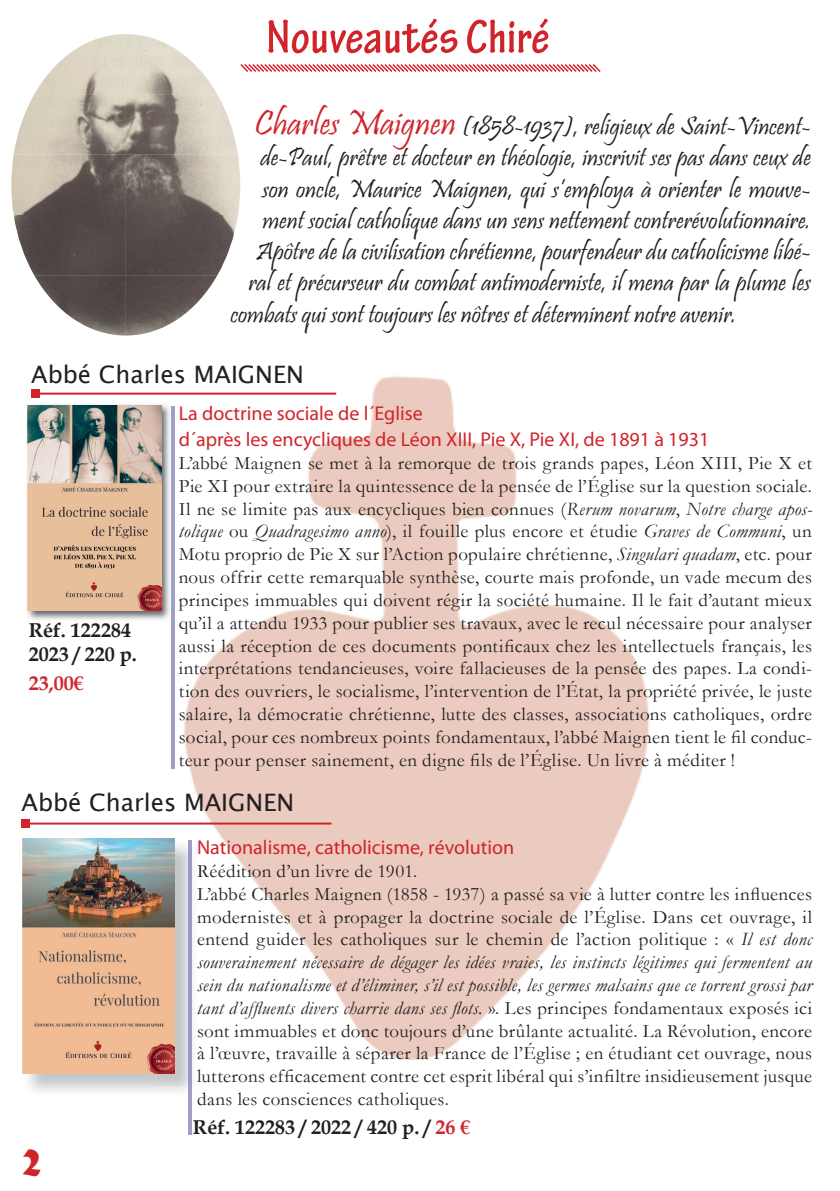
<style>
.page{position:relative;width:840px;height:1191px;background:#fff}
.page>*{position:absolute;margin:0;border:0;box-sizing:border-box;transform-origin:0 0}
.t1{font:700 condensed 50px "Tekton Pro";color:#d1232a}
.t2{font:42px "Matura MT Script Capitals";color:#d1232a}
.t3{font:26px "Pristina";color:#231f20}
.t4{font:24px "Lucida Sans Unicode";color:#231f20}
.t5{font:20px/26px "Myriad Pro";color:#d1232a}
.t6{font:700 20px/24px "Book Antiqua";color:#231f20}
.t7{font:700 20px "Book Antiqua";color:#d1232a}
.t8{font:19px/22.8px "Garamond";letter-spacing:.02em;color:#231f20}
.s1{font-size:36px;color:#d1232a}
.s2{font-style:italic}
.s3{color:#d1232a}
</style>
<div class="page">
<img style="left:156px;top:376px;width:494px;height:684px">
<img style="left:34px;top:34px;width:183px;height:60px">
<img style="left:14px;top:94px;width:224px;height:60px">
<img style="left:11px;top:154px;width:229px;height:61px">
<img style="left:14px;top:215px;width:224px;height:60px">
<img style="left:34px;top:275px;width:183px;height:60px">
<img style="left:23px;top:1073px;width:169px;height:23px">
<img style="left:156px;top:839px;width:41px;height:248px">
<img style="left:22px;top:838px;width:152px;height:235px">
<hr style="left:25px;top:822px;width:306px;height:2px;background:#d1232a">
<div style="left:21px;top:819px;width:8px;height:8px;background:#d1232a"></div>
<hr style="left:188px;top:1096px;width:3px;height:38px;background:#9f9fc8">
<svg style="left:188px;top:1087px;width:3px;height:9px"></svg>
<img style="left:188px;top:840px;width:3px;height:247px">
<img style="left:27px;top:403px;width:144px;height:218px">
<img style="left:28px;top:405px;width:133px;height:206px">
<img style="left:171px;top:406px;width:3px;height:362px">
<hr style="left:35px;top:392px;width:301px;height:2px;background:#d1232a">
<div style="left:31px;top:389px;width:8px;height:8px;background:#d1232a"></div>
<svg style="left:240px;top:64px;width:361px;height:8px;background:#e99a9d"></svg>
<h1 class="t1" style="left:266px;top:8px;width:285px">Nouveautés Chiré</h1>
<h3 class="t3" style="left:254px;top:112px;width:558px"><span class="s1">Charles Maignen</span> (1858-1937), religieux de Saint-Vincent-</h3>
<h3 class="t3" style="left:260px;top:143px;width:551px">de-Paul, prêtre et docteur en théologie, inscrivit ses pas dans ceux de</h3>
<h3 class="t3" style="left:262px;top:174px;width:549px">son oncle, Maurice Maignen, qui s’employa à orienter le mouve-</h3>
<h3 class="t3" style="left:262px;top:205px;width:549px">ment social catholique dans un sens nettement contrerévolutionnaire.</h3>
<h3 class="t3" style="left:256px;top:237px;width:556px">Apôtre de la civilisation chrétienne, pourfendeur du catholicisme libé-</h3>
<h3 class="t3" style="left:248px;top:268px;width:563px">ral et précurseur du combat antimoderniste, il mena par la plume les</h3>
<h3 class="t3" style="left:230px;top:299px;width:507px">combats qui sont toujours les nôtres et déterminent notre avenir.</h3>
<p class="t4" style="left:31px;top:355px;width:274px">Abbé Charles MAIGNEN</p>
<p class="t6" style="left:29px;top:618px;width:110px">Réf. 122284<br>2023 / 220 p.</p>
<p class="t7" style="left:29px;top:669px;width:56px">23,00€</p>
<p class="t5" style="left:179px;top:400px;width:532px">La doctrine sociale de l´Eglise<br>d´après les encycliques de Léon XIII, Pie X, Pie XI, de 1891 à 1931</p>
<p class="t8" style="left:179px;top:451px;width:634px;text-align:justify">L’abbé Maignen se met à la remorque de trois grands papes, Léon XIII, Pie X et Pie XI pour extraire la quintessence de la pensée de l’Église sur la question sociale.<br>Il ne se limite pas aux encycliques bien connues (<span class="s2">Rerum novarum</span>, <span class="s2">Notre charge apos&shy;tolique</span> ou <span class="s2">Quadragesimo anno</span>), il fouille plus encore et étudie <span class="s2">Graves de Communi</span>, un Motu proprio de Pie X sur l’Action populaire chrétienne, <span class="s2">Singulari quadam</span>, etc. pour nous offrir cette remarquable synthèse, courte mais profonde, un vade mecum des principes immuables qui doivent régir la société humaine. Il le fait d’autant mieux qu’il a attendu 1933 pour publier ses travaux, avec le recul nécessaire pour analyser aussi la réception de ces documents pontificaux chez les intellectuels français, les interprétations tendancieuses, voire fallacieuses de la pensée des papes. La condi&shy;tion des ouvriers, le socialisme, l’intervention de l’État, la propriété privée, le juste salaire, la démocratie chrétienne, lutte des classes, associations catholiques, ordre social, pour ces nombreux points fondamentaux, l’abbé Maignen tient le fil conduc&shy;teur pour penser sainement, en digne fils de l’Église. Un livre à méditer !</p>
<p class="t4" style="left:21px;top:784px;width:274px">Abbé Charles MAIGNEN</p>
<h2 class="t2" style="left:22px;top:1134px;width:21px">2</h2>
<p class="t5" style="left:197px;top:834px;width:318px">Nationalisme, catholicisme, révolution</p>
<p class="t8" style="left:197px;top:859px;width:616px">Réédition d’un livre de 1901.<br>L’abbé Charles Maignen (1858 - 1937) a passé sa vie à lutter contre les influences modernistes et à propager la doctrine sociale de l’Église. Dans cet ouvrage, il entend guider les catholiques sur le chemin de l’action politique : « <span class="s2">Il est donc souverainement nécessaire de dégager les idées vraies, les instincts légitimes qui fermentent au sein du nationalisme et d’éliminer, s’il est possible, les germes malsains que ce torrent grossi par tant d’affluents divers charrie dans ses flots.</span> ». Les principes fondamentaux exposés ici sont immuables et donc toujours d’une brûlante actualité. La Révolution, encore à l’œuvre, travaille à séparer la France de l’Église ; en étudiant cet ouvrage, nous lutterons efficacement contre cet esprit libéral qui s’infiltre insidieusement jusque dans les consciences catholiques.</p>
<p class="t6" style="left:193px;top:1115px;width:279px">Réf. 122283 / 2022 / 420 p. / <span class="s3">26 €</span></p>
</div>
